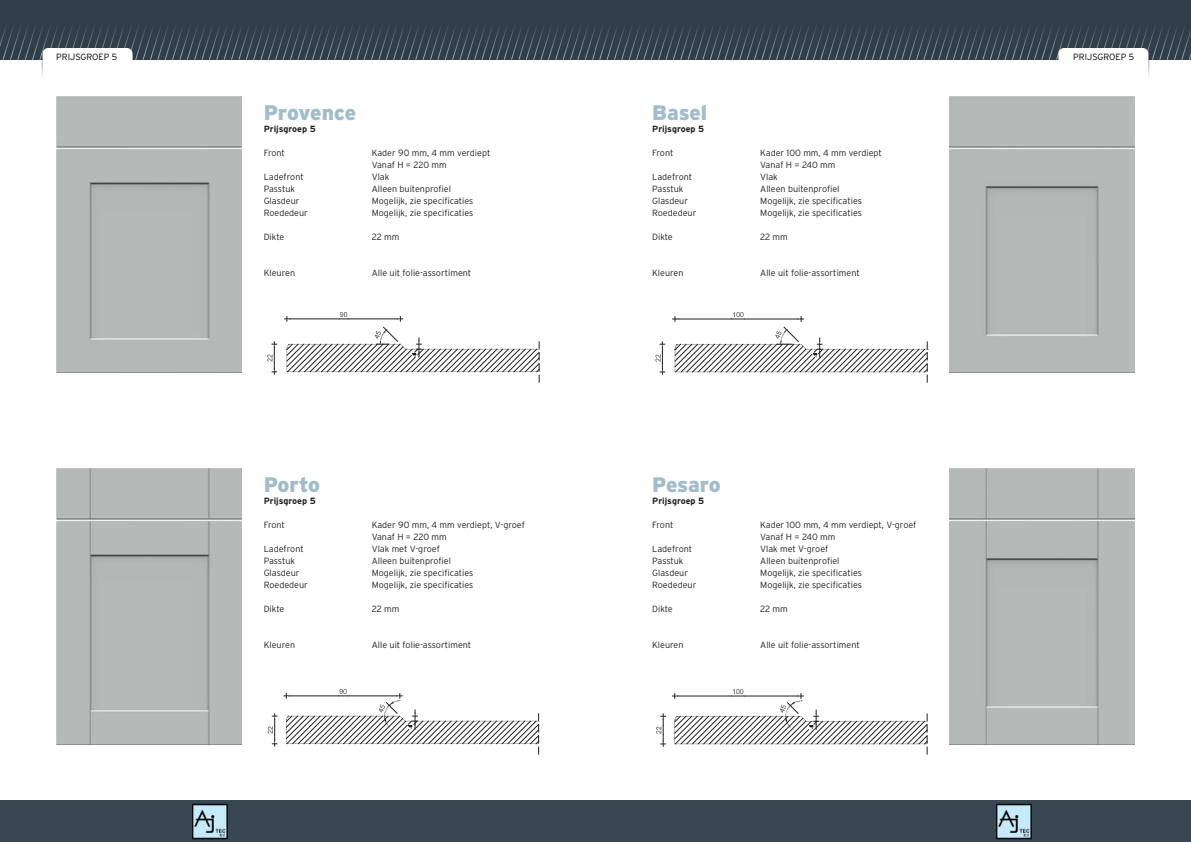
<style>
.page{position:relative;width:1191px;height:842px;background:#fff}
.page>*{position:absolute;margin:0;border:0;box-sizing:border-box;transform-origin:0 0}
.t1{font:900 21px "Interstate";letter-spacing:-.01em;color:#a1bdcb}
.t2{font:300 9px/12px "Interstate";color:#231f20}
.t3{font:700 9px "Interstate";color:#231f20}
.t4{font:300 9px "Interstate";color:#000}
</style>
<div class="page">
<div style="left:56px;top:96px;width:185px;height:276px;background:#b5b9b8"></div>
<div style="left:56px;top:468px;width:185px;height:276px;background:#b5b9b8"></div>
<div style="left:949px;top:96px;width:185px;height:276px;background:#b5b9b8"></div>
<div style="left:949px;top:468px;width:185px;height:276px;background:#b5b9b8"></div>
<svg style="left:267px;top:342px;width:10px;height:32px"></svg>
<svg style="left:397px;top:316px;width:6px;height:5px"></svg>
<hr style="left:348px;top:319px;width:49px;height:1px;background:#231f20">
<svg style="left:284px;top:316px;width:7px;height:5px"></svg>
<hr style="left:290px;top:319px;width:49px;height:1px;background:#231f20">
<svg style="left:339px;top:312px;width:9px;height:8px"></svg>
<svg style="left:287px;top:327px;width:253px;height:56px"></svg>
<svg style="left:268px;top:713px;width:9px;height:33px"></svg>
<svg style="left:284px;top:689px;width:255px;height:66px"></svg>
<svg style="left:655px;top:342px;width:10px;height:32px"></svg>
<hr style="left:744px;top:319px;width:54px;height:1px;background:#231f20">
<hr style="left:678px;top:319px;width:53px;height:1px;background:#231f20">
<svg style="left:672px;top:316px;width:7px;height:5px"></svg>
<svg style="left:797px;top:316px;width:6px;height:5px"></svg>
<svg style="left:731px;top:312px;width:13px;height:8px"></svg>
<svg style="left:675px;top:327px;width:253px;height:56px"></svg>
<svg style="left:656px;top:714px;width:9px;height:32px"></svg>
<svg style="left:672px;top:689px;width:256px;height:66px"></svg>
<svg style="left:0;top:0;width:1191px;height:60px;background:#33424c"></svg>
<div style="left:43px;top:48px;width:90px;height:21px;background:#fff;border-radius:6px"></div>
<img style="left:41px;top:60px;width:2px;height:17px">
<div style="left:1058px;top:48px;width:90px;height:21px;background:#fff;border-radius:6px"></div>
<img style="left:1148px;top:60px;width:2px;height:17px">
<div style="left:0;top:800px;width:1191px;height:42px;background:#384751"></div>
<p class="t4" style="left:56px;top:52px;width:62px">PRIJSGROEP 5</p>
<p class="t4" style="left:1073px;top:52px;width:62px">PRIJSGROEP 5</p>
<h1 class="t1" style="left:264px;top:101px;width:94px">Provence</h1>
<h1 class="t1" style="left:652px;top:101px;width:57px">Basel</h1>
<p class="t3" style="left:264px;top:124px;width:54px">Prijsgroep 5</p>
<p class="t2" style="left:264px;top:147px;width:23px">Front</p>
<p class="t2" style="left:372px;top:147px;width:120px">Kader 90 mm, 4 mm verdiept<br>Vanaf H = 220 mm</p>
<p class="t2" style="left:264px;top:171px;width:42px">Ladefront</p>
<p class="t2" style="left:372px;top:171px;width:19px">Vlak</p>
<p class="t2" style="left:264px;top:183px;width:33px">Passtuk</p>
<p class="t2" style="left:372px;top:183px;width:81px">Alleen buitenprofiel</p>
<p class="t2" style="left:264px;top:195px;width:37px">Glasdeur</p>
<p class="t2" style="left:372px;top:195px;width:103px">Mogelijk, zie specificaties</p>
<p class="t2" style="left:264px;top:207px;width:46px">Roededeur</p>
<p class="t2" style="left:372px;top:207px;width:103px">Mogelijk, zie specificaties</p>
<p class="t2" style="left:264px;top:231px;width:22px">Dikte</p>
<p class="t2" style="left:372px;top:231px;width:29px">22 mm</p>
<p class="t2" style="left:264px;top:267px;width:33px">Kleuren</p>
<p class="t2" style="left:372px;top:267px;width:101px">Alle uit folie-assortiment</p>
<p class="t3" style="left:652px;top:124px;width:54px">Prijsgroep 5</p>
<p class="t2" style="left:652px;top:147px;width:23px">Front</p>
<p class="t2" style="left:760px;top:147px;width:123px">Kader 100 mm, 4 mm verdiept<br>Vanaf H = 240 mm</p>
<p class="t2" style="left:652px;top:171px;width:42px">Ladefront</p>
<p class="t2" style="left:760px;top:171px;width:19px">Vlak</p>
<p class="t2" style="left:652px;top:183px;width:33px">Passtuk</p>
<p class="t2" style="left:760px;top:183px;width:81px">Alleen buitenprofiel</p>
<p class="t2" style="left:652px;top:195px;width:37px">Glasdeur</p>
<p class="t2" style="left:760px;top:195px;width:103px">Mogelijk, zie specificaties</p>
<p class="t2" style="left:652px;top:207px;width:46px">Roededeur</p>
<p class="t2" style="left:760px;top:207px;width:103px">Mogelijk, zie specificaties</p>
<p class="t2" style="left:652px;top:231px;width:22px">Dikte</p>
<p class="t2" style="left:760px;top:231px;width:29px">22 mm</p>
<p class="t2" style="left:652px;top:267px;width:33px">Kleuren</p>
<p class="t2" style="left:760px;top:267px;width:101px">Alle uit folie-assortiment</p>
<h1 class="t1" style="left:264px;top:473px;width:58px">Porto</h1>
<h1 class="t1" style="left:652px;top:473px;width:70px">Pesaro</h1>
<p class="t3" style="left:264px;top:496px;width:54px">Prijsgroep 5</p>
<p class="t2" style="left:264px;top:519px;width:23px">Front</p>
<p class="t2" style="left:372px;top:519px;width:155px">Kader 90 mm, 4 mm verdiept, V-groef<br>Vanaf H = 220 mm</p>
<p class="t2" style="left:264px;top:543px;width:42px">Ladefront</p>
<p class="t2" style="left:372px;top:543px;width:70px">Vlak met V-groef</p>
<p class="t2" style="left:264px;top:555px;width:33px">Passtuk</p>
<p class="t2" style="left:372px;top:555px;width:81px">Alleen buitenprofiel</p>
<p class="t2" style="left:264px;top:567px;width:37px">Glasdeur</p>
<p class="t2" style="left:372px;top:567px;width:103px">Mogelijk, zie specificaties</p>
<p class="t2" style="left:264px;top:579px;width:46px">Roededeur</p>
<p class="t2" style="left:372px;top:579px;width:103px">Mogelijk, zie specificaties</p>
<p class="t2" style="left:264px;top:603px;width:22px">Dikte</p>
<p class="t2" style="left:372px;top:603px;width:29px">22 mm</p>
<p class="t2" style="left:264px;top:639px;width:33px">Kleuren</p>
<p class="t2" style="left:372px;top:639px;width:101px">Alle uit folie-assortiment</p>
<p class="t3" style="left:652px;top:496px;width:54px">Prijsgroep 5</p>
<p class="t2" style="left:652px;top:519px;width:23px">Front</p>
<p class="t2" style="left:760px;top:519px;width:158px">Kader 100 mm, 4 mm verdiept, V-groef<br>Vanaf H = 240 mm</p>
<p class="t2" style="left:652px;top:543px;width:42px">Ladefront</p>
<p class="t2" style="left:760px;top:543px;width:70px">Vlak met V-groef</p>
<p class="t2" style="left:652px;top:555px;width:33px">Passtuk</p>
<p class="t2" style="left:760px;top:555px;width:81px">Alleen buitenprofiel</p>
<p class="t2" style="left:652px;top:567px;width:37px">Glasdeur</p>
<p class="t2" style="left:760px;top:567px;width:103px">Mogelijk, zie specificaties</p>
<p class="t2" style="left:652px;top:579px;width:46px">Roededeur</p>
<p class="t2" style="left:760px;top:579px;width:103px">Mogelijk, zie specificaties</p>
<p class="t2" style="left:652px;top:603px;width:22px">Dikte</p>
<p class="t2" style="left:760px;top:603px;width:29px">22 mm</p>
<p class="t2" style="left:652px;top:639px;width:33px">Kleuren</p>
<p class="t2" style="left:760px;top:639px;width:101px">Alle uit folie-assortiment</p>
</div>
